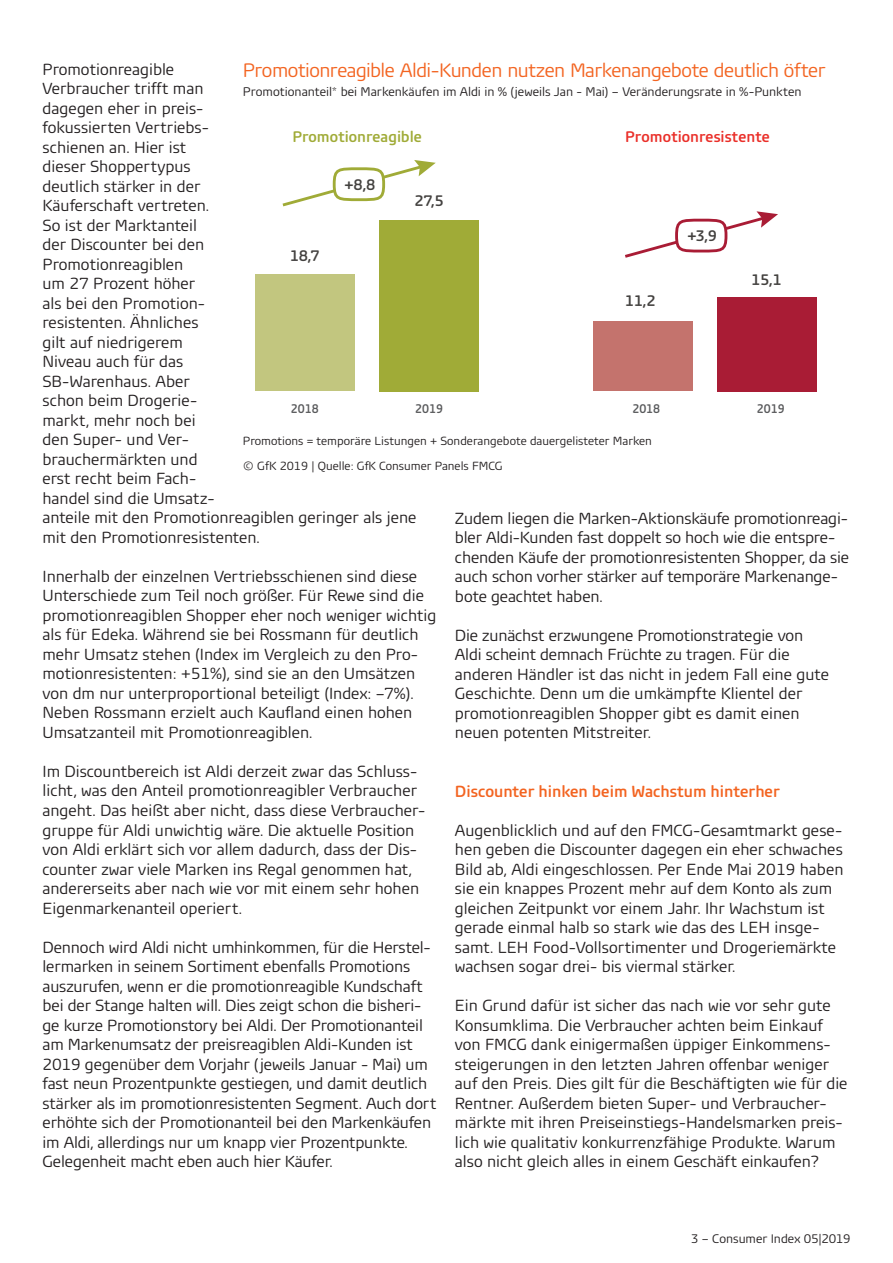
<style>
.page{position:relative;width:893px;height:1263px;background:#fff}
.page>*{position:absolute;margin:0;border:0;box-sizing:border-box;transform-origin:0 0}
.t1{font:19.95px "Insightprint";letter-spacing:-.025em;color:#f36421}
.t2{font:16.5px/19.5px "Insightprint";color:#231f20}
.t3{font:700 16.5px "Insightprint";color:#f36421}
.t4{font:700 15.75px "Insightprint";letter-spacing:-.025em;color:#43413f}
.t5{font:700 15.75px "Insightprint";letter-spacing:.005em;color:#ea2f29}
.t6{font:700 15.75px "Insightprint";color:#a0ab37}
.t7{font:12.9px "Insightprint";letter-spacing:-.005em;color:#231f20}
.t8{font:700 12.9px "Insightprint";color:#57585a;scale:.92 1}
.t9{font:12.75px "Insightprint";letter-spacing:-.005em;color:#231f20}
.t10{font:12.15px/25.7px "Insightprint";color:#231f20}
</style>
<div class="page">
<div style="left:379px;top:220px;width:99px;height:171px;background:#a0ab37"></div>
<div style="left:255px;top:275px;width:99px;height:116px;background:#c2c67f"></div>
<div style="left:718px;top:297px;width:99px;height:94px;background:#a91c35"></div>
<div style="left:594px;top:321px;width:99px;height:70px;background:#c4736d"></div>
<svg style="left:282px;top:160px;width:154px;height:47px"></svg>
<div style="left:334px;top:169px;width:50px;height:31px;background:#fff;border-radius:50%"></div>
<div style="left:333px;top:167px;width:52px;height:34px;border:3px solid #a0ab37;border-radius:50%"></div>
<svg style="left:625px;top:211px;width:153px;height:47px"></svg>
<div style="left:676px;top:220px;width:50px;height:31px;background:#fff;border-radius:50%"></div>
<div style="left:675px;top:219px;width:52px;height:34px;border:3px solid #a91c35;border-radius:50%"></div>
<p class="t2" style="left:43px;top:59px;width:375px">Promotionreagible<br>Verbraucher trifft man<br>dagegen eher in preis-<br>fokussierten Vertriebs-<br>schienen an. Hier ist<br>dieser Shoppertypus<br>deutlich stärker in der<br>Käuferschaft vertreten.<br>So ist der Marktanteil<br>der Discounter bei den<br>Promotionreagiblen<br>um 27 Prozent höher<br>als bei den Promotion-<br>resistenten. Ähnliches<br>gilt auf niedrigerem<br>Niveau auch für das<br>SB-Warenhaus. Aber<br>schon beim Drogerie-<br>markt, mehr noch bei<br>den Super- und Ver-<br>brauchermärkten und<br>erst recht beim Fach-<br>handel sind die Umsatz-<br>anteile mit den Promotionreagiblen geringer als jene mit den Promotionresistenten.</p>
<p class="t2" style="left:43px;top:566px;width:395px">Innerhalb der einzelnen Vertriebsschienen sind diese Unterschiede zum Teil noch größer. Für Rewe sind die promotionreagiblen Shopper eher noch weniger wichtig als für Edeka. Während sie bei Rossmann für deutlich mehr Umsatz stehen (Index im Vergleich zu den Pro&shy;motionresistenten: +51%), sind sie an den Umsätzen von dm nur unterproportional beteiligt (Index: –7%).<br>Neben Rossmann erzielt auch Kaufland einen hohen Umsatzanteil mit Promotionreagiblen.</p>
<p class="t2" style="left:43px;top:761px;width:384px">Im Discountbereich ist Aldi derzeit zwar das Schluss&shy;licht, was den Anteil promotionreagibler Verbraucher angeht. Das heißt aber nicht, dass diese Verbraucher&shy;gruppe für Aldi unwichtig wäre. Die aktuelle Position von Aldi erklärt sich vor allem dadurch, dass der Dis&shy;counter zwar viele Marken ins Regal genommen hat, andererseits aber nach wie vor mit einem sehr hohen Eigenmarkenanteil operiert.</p>
<p class="t2" style="left:43px;top:937px;width:395px">Dennoch wird Aldi nicht umhinkommen, für die Herstel&shy;lermarken in seinem Sortiment ebenfalls Promotions auszurufen, wenn er die promotionreagible Kundschaft bei der Stange halten will. Dies zeigt schon die bisheri&shy;ge kurze Promotionstory bei Aldi. Der Promotionanteil am Markenumsatz der preisreagiblen Aldi-Kunden ist 2019 gegenüber dem Vorjahr (jeweils Januar - Mai) um fast neun Prozentpunkte gestiegen, und damit deutlich stärker als im promotionresistenten Segment. Auch dort erhöhte sich der Promotionanteil bei den Markenkäufen im Aldi, allerdings nur um knapp vier Prozentpunkte.<br>Gelegenheit macht eben auch hier Käufer.</p>
<p class="t1" style="left:243px;top:59px;width:584px">Promotionreagible Aldi-Kunden nutzen Markenangebote deutlich öfter</p>
<p class="t7" style="left:243px;top:84px;width:560px">Promotionanteil* bei Markenkäufen im Aldi in % (jeweils Jan - Mai) – Veränderungsrate in %-Punkten</p>
<p class="t6" style="left:292px;top:128px;width:131px">Promotionreagible</p>
<p class="t5" style="left:625px;top:128px;width:146px">Promotionresistente</p>
<p class="t4" style="left:344px;top:175px;width:32px">+8,8</p>
<p class="t4" style="left:415px;top:191px;width:31px">27,5</p>
<p class="t4" style="left:687px;top:226px;width:31px">+3,9</p>
<p class="t4" style="left:290px;top:246px;width:31px">18,7</p>
<p class="t4" style="left:751px;top:270px;width:32px">15,1</p>
<p class="t4" style="left:625px;top:291px;width:32px">11,2</p>
<p class="t8" style="left:291px;top:401px;width:32px">2018</p>
<p class="t8" style="left:415px;top:401px;width:32px">2019</p>
<p class="t8" style="left:632px;top:401px;width:32px">2018</p>
<p class="t8" style="left:757px;top:401px;width:32px">2019</p>
<p class="t10" style="left:243px;top:428px;width:411px">Promotions = temporäre Listungen + Sonderangebote dauergelisteter Marken © GfK 2019 | Quelle: GfK Consumer Panels FMCG</p>
<p class="t2" style="left:455px;top:508px;width:396px">Zudem liegen die Marken-Aktionskäufe promotionreagi&shy;bler Aldi-Kunden fast doppelt so hoch wie die entspre&shy;chenden Käufe der promotionresistenten Shopper, da sie auch schon vorher stärker auf temporäre Markenange&shy;bote geachtet haben.</p>
<p class="t2" style="left:455px;top:625px;width:375px">Die zunächst erzwungene Promotionstrategie von Aldi scheint demnach Früchte zu tragen. Für die anderen Händler ist das nicht in jedem Fall eine gute Geschichte. Denn um die umkämpfte Klientel der promotionreagiblen Shopper gibt es damit einen neuen potenten Mitstreiter.</p>
<p class="t3" style="left:455px;top:781px;width:326px">Discounter hinken beim Wachstum hinterher</p>
<p class="t2" style="left:455px;top:820px;width:390px">Augenblicklich und auf den FMCG-Gesamtmarkt gese&shy;hen geben die Discounter dagegen ein eher schwaches Bild ab, Aldi eingeschlossen. Per Ende Mai 2019 haben sie ein knappes Prozent mehr auf dem Konto als zum gleichen Zeitpunkt vor einem Jahr. Ihr Wachstum ist gerade einmal halb so stark wie das des LEH insge&shy;samt. LEH Food-Vollsortimenter und Drogeriemärkte wachsen sogar drei- bis viermal stärker.</p>
<p class="t2" style="left:455px;top:995px;width:394px">Ein Grund dafür ist sicher das nach wie vor sehr gute Konsumklima. Die Verbraucher achten beim Einkauf von FMCG dank einigermaßen üppiger Einkommens&shy;steigerungen in den letzten Jahren offenbar weniger auf den Preis. Dies gilt für die Beschäftigten wie für die Rentner. Außerdem bieten Super- und Verbraucher&shy;märkte mit ihren Preiseinstiegs-Handelsmarken preis&shy;lich wie qualitativ konkurrenzfähige Produkte. Warum also nicht gleich alles in einem Geschäft einkaufen?</p>
<p class="t9" style="left:691px;top:1231px;width:161px">3 – Consumer Index 05|2019</p>
</div>
